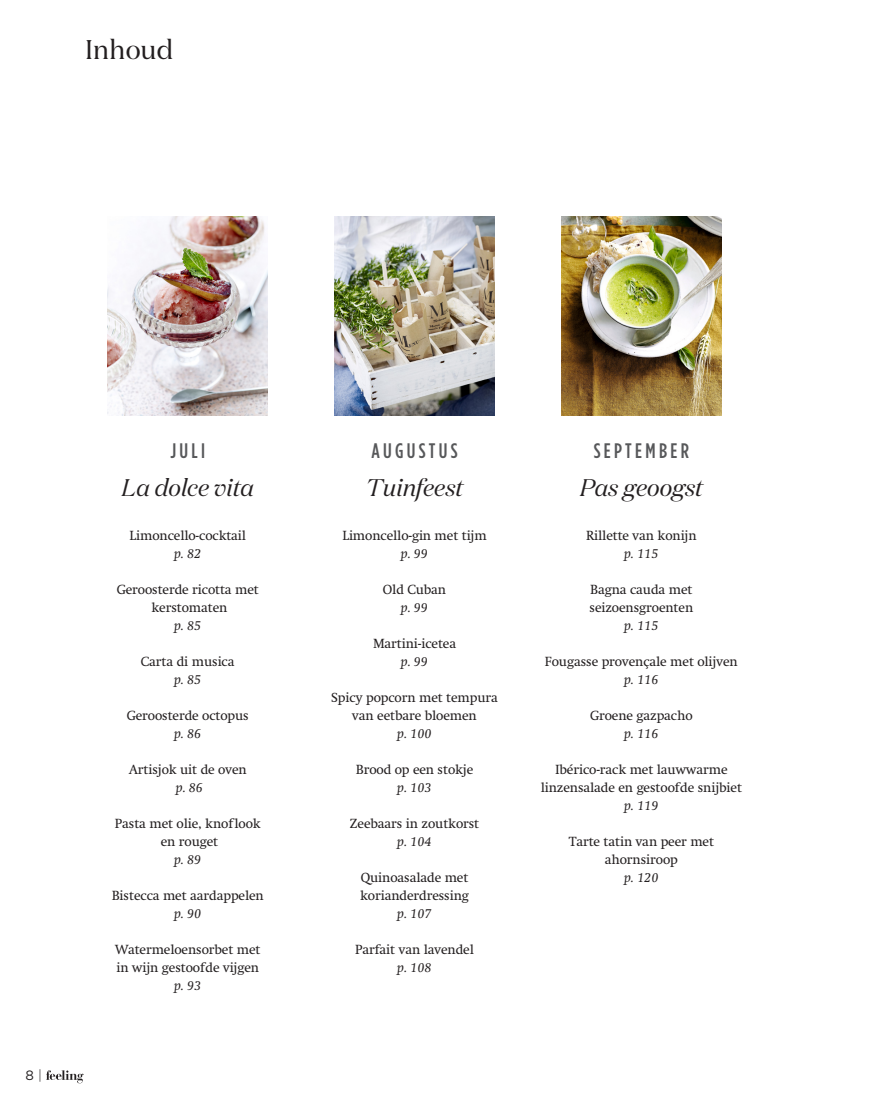
<style>
.page{position:relative;width:893px;height:1106px;background:#fff}
.page>*{position:absolute;margin:0;border:0;box-sizing:border-box;transform-origin:0 0}
.RecipeHeader{font:27px "Domaine Display";letter-spacing:.01em;color:#231f20}
.Intro_Domaine_cursie{font:italic 24px "Domaine Display";color:#231f20}
.Text{font:500 21px "Gotham Condensed";letter-spacing:.16em;color:#57585a}
.Text-2{font:13.5px/18px "Swift LT Pro";letter-spacing:-.01em;color:#231f20;text-align:center}
.Text-3{font:italic 13.5px "Swift LT Pro";letter-spacing:-.01em;color:#231f20}
.t1{font:13.5px "Gotham";color:#231f20}
.s1{font-weight:300}
.s2{font-style:italic}
</style>
<div class="page">
<svg style="left:46px;top:1070px;width:38px;height:13px"></svg>
<img style="left:108px;top:216px;width:159px;height:200px">
<img style="left:335px;top:216px;width:159px;height:200px">
<img style="left:561px;top:216px;width:160px;height:200px">
<p class="RecipeHeader" style="left:85px;top:33px;width:90px">Inhoud</p>
<p class="t1" style="left:26px;top:1067px;width:18px">8 <span class="s1">|</span></p>
<p class="Text" style="left:170px;top:438px;width:36px">JULI</p>
<p class="Intro_Domaine_cursie" style="left:122px;top:472px;width:134px">La dolce vita</p>
<p class="Text-2" style="left:129px;top:526px;width:118px">Limoncello-cocktail</p>
<p class="Text-3" style="left:174px;top:545px;width:29px">p. 82</p>
<p class="Text-2" style="left:117px;top:580px;width:144px">Geroosterde ricotta met</p>
<p class="Text-2" style="left:152px;top:598px;width:77px">kerstomaten</p>
<p class="Text-3" style="left:174px;top:617px;width:29px">p. 85</p>
<p class="Text-2" style="left:141px;top:652px;width:95px">Carta di musica</p>
<p class="Text-3" style="left:174px;top:671px;width:29px">p. 85</p>
<p class="Text-2" style="left:127px;top:706px;width:124px">Geroosterde octopus</p>
<p class="Text-3" style="left:174px;top:725px;width:29px">p. 86</p>
<p class="Text-2" style="left:129px;top:760px;width:119px">Artisjok uit de oven</p>
<p class="Text-3" style="left:176px;top:779px;width:29px">p. 86</p>
<p class="Text-2" style="left:115px;top:814px;width:147px">Pasta met olie, knoflook</p>
<p class="Text-2" style="left:161px;top:832px;width:59px">en rouget</p>
<p class="Text-3" style="left:174px;top:851px;width:29px">p. 89</p>
<p class="Text-2" style="left:112px;top:886px;width:154px">Bistecca met aardappelen</p>
<p class="Text-3" style="left:174px;top:905px;width:29px">p. 90</p>
<p class="Text-2" style="left:115px;top:940px;width:147px">Watermeloensorbet met</p>
<p class="Text-2" style="left:116px;top:958px;width:144px">in wijn gestoofde vijgen</p>
<p class="Text-3" style="left:174px;top:977px;width:29px">p. 93</p>
<p class="Text" style="left:371px;top:438px;width:88px">AUGUSTUS</p>
<p class="Intro_Domaine_cursie" style="left:366px;top:472px;width:99px">Tuinfeest</p>
<p class="Text-2" style="left:342px;top:526px;width:146px">Limoncello-gin met tijm</p>
<p class="Text-3" style="left:401px;top:545px;width:29px">p. 99</p>
<p class="Text-2" style="left:383px;top:580px;width:65px">Old Cuban</p>
<p class="Text-3" style="left:401px;top:599px;width:29px">p. 99</p>
<p class="Text-2" style="left:373px;top:634px;width:85px">Martini-icetea</p>
<p class="Text-3" style="left:401px;top:653px;width:29px">p. 99</p>
<p class="Text-2" style="left:331px;top:688px;width:168px">Spicy popcorn met tempura</p>
<p class="Text-2" style="left:352px;top:706px;width:126px">van eetbare bloemen</p>
<p class="Text-3" style="left:397px;top:725px;width:36px">p. 100</p>
<p class="Text-2" style="left:356px;top:760px;width:119px">Brood op een stokje</p>
<p class="Text-3" style="left:397px;top:779px;width:36px">p. 103</p>
<p class="Text-2" style="left:350px;top:814px;width:131px">Zeebaars in zoutkorst</p>
<p class="Text-3" style="left:397px;top:833px;width:36px">p. 104</p>
<p class="Text-2" style="left:361px;top:868px;width:109px">Quinoasalade met</p>
<p class="Text-2" style="left:360px;top:886px;width:110px">korianderdressing</p>
<p class="Text-3" style="left:397px;top:905px;width:36px">p. 107</p>
<p class="Text-2" style="left:355px;top:940px;width:120px">Parfait van lavendel</p>
<p class="Text-3" style="left:397px;top:959px;width:36px">p. 108</p>
<p class="Text" style="left:594px;top:438px;width:97px">SEPTEMBER</p>
<p class="Intro_Domaine_cursie" style="left:580px;top:472px;width:125px">Pas geoogst</p>
<p class="Text-2" style="left:586px;top:526px;width:112px">Rillette van konijn</p>
<p class="Text-3" style="left:624px;top:545px;width:36px">p. 115</p>
<p class="Text-2" style="left:589px;top:580px;width:105px">Bagna cauda met seizoensgroenten <span class="s2">p. 115</span></p>
<p class="Text-2" style="left:545px;top:652px;width:194px">Fougasse provençale met olijven <span class="s2">p. 116</span></p>
<p class="Text-2" style="left:590px;top:706px;width:104px">Groene gazpacho</p>
<p class="Text-3" style="left:624px;top:725px;width:36px">p. 116</p>
<p class="Text-2" style="left:555px;top:760px;width:174px">Ibérico-rack met lauwwarme</p>
<p class="Text-2" style="left:541px;top:778px;width:203px">linzensalade en gestoofde snijbiet <span class="s2">p. 119</span></p>
<p class="Text-2" style="left:569px;top:832px;width:147px">Tarte tatin van peer met</p>
<p class="Text-2" style="left:605px;top:850px;width:75px">ahornsiroop</p>
<p class="Text-3" style="left:624px;top:869px;width:36px">p. 120</p>
</div>
